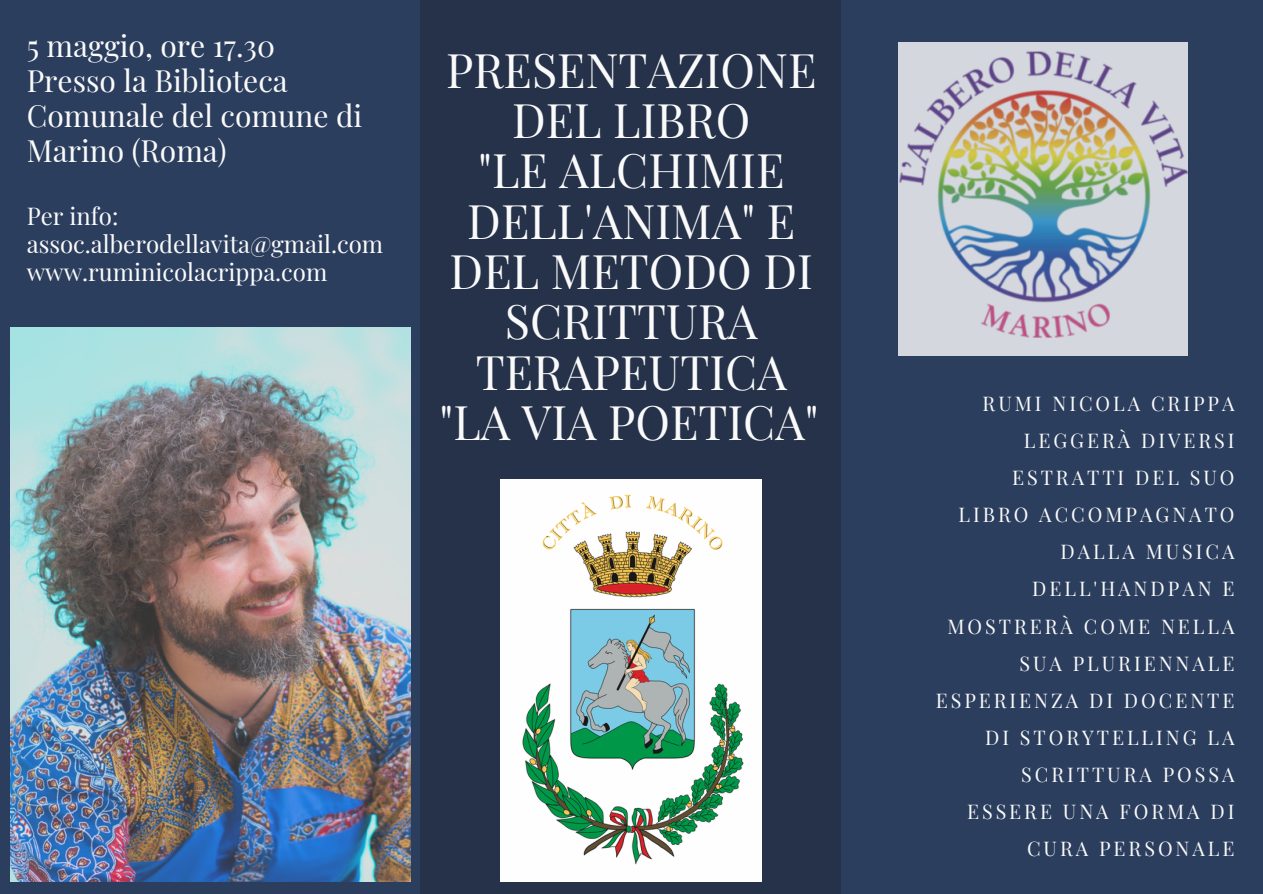
<style>
.page{position:relative;width:1263px;height:894px;background:#fff}
.page>*{position:absolute;margin:0;border:0;box-sizing:border-box;transform-origin:0 0}
.t1{font:46.65px/50.2px "Playfair Display";color:#fafafa;text-align:center}
.t2{font:30px/34.8px "Playfair Display";color:#fafafa}
.t3{font:24px/28px "Playfair Display";color:#fafafa}
.t4{font:19.8px/37px "Playfair Display";letter-spacing:.15em;color:#fafafa;text-align:right}
</style>
<div class="page">
<div style="left:0;top:0;width:1263px;height:893px;background:#2c3e5e"></div>
<div style="left:421px;top:0;width:420px;height:893px;background:#25324a"></div>
<img style="left:10px;top:327px;width:400px;height:553px">
<img style="left:501px;top:479px;width:261px;height:402px">
<img style="left:898px;top:43px;width:289px;height:312px">
<h2 class="t2" style="left:27px;top:27px;width:337px">5 maggio, ore 17.30<br>Presso la Biblioteca<br>Comunale del comune di<br>Marino (Roma)</h2>
<p class="t3" style="left:27px;top:200px;width:358px">Per info: assoc.alberodellavita@gmail.com www.ruminicolacrippa.com</p>
<h1 class="t1" style="left:440px;top:43px;width:381px">PRESENTAZIONE<br>DEL LIBRO<br>"LE ALCHIMIE<br>DELL'ANIMA" E<br>DEL METODO DI<br>SCRITTURA<br>TERAPEUTICA "LA VIA POETICA"</h1>
<p class="t4" style="left:936px;top:384px;width:300px">RUMI NICOLA CRIPPA<br>LEGGERÀ DIVERSI<br>ESTRATTI DEL SUO<br>LIBRO ACCOMPAGNATO<br>DALLA MUSICA<br>DELL'HANDPAN E<br>MOSTRERÀ COME NELLA<br>SUA PLURIENNALE<br>ESPERIENZA DI DOCENTE<br>DI STORYTELLING LA<br>SCRITTURA POSSA<br>ESSERE UNA FORMA DI<br>CURA PERSONALE</p>
</div>
